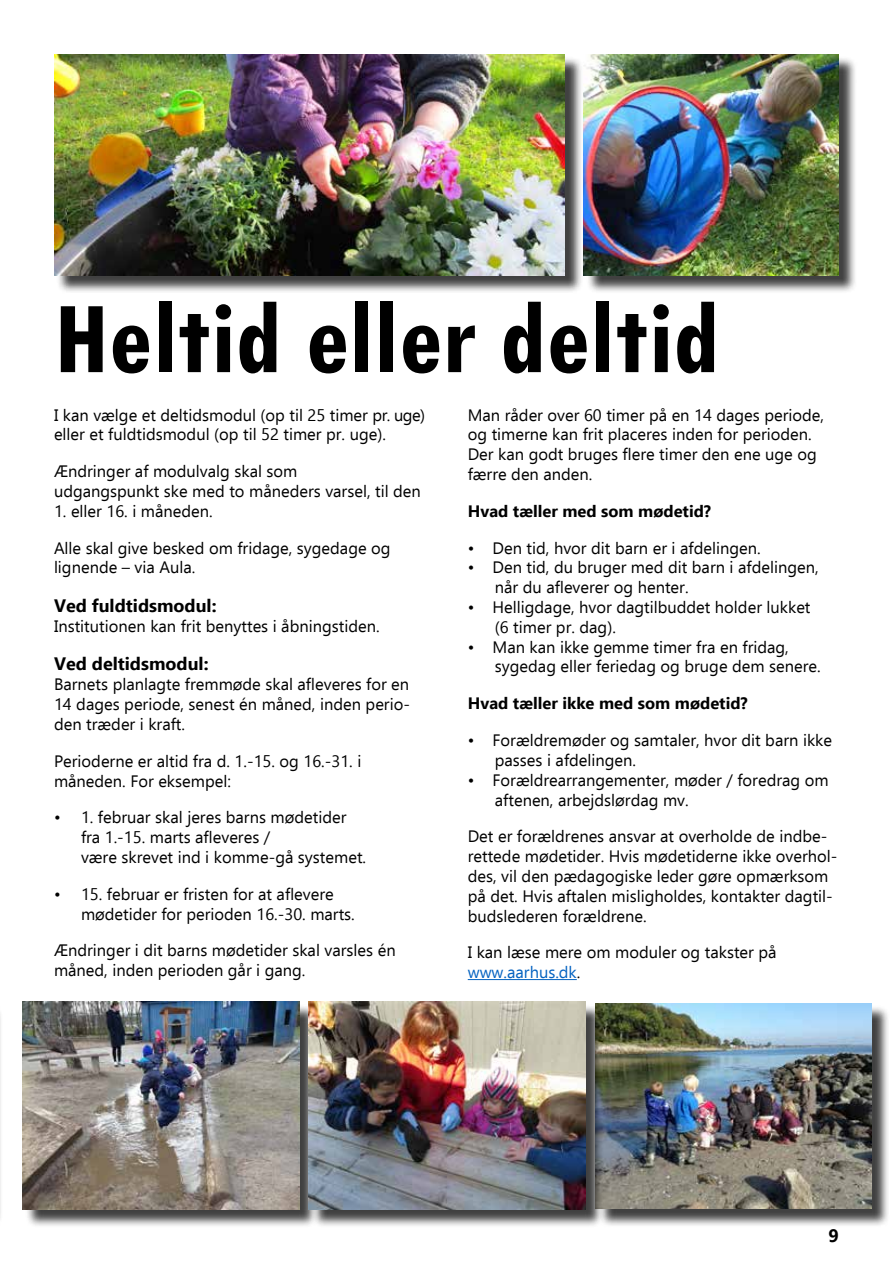
<style>
.page{position:relative;width:893px;height:1263px;background:#fff}
.page>*{position:absolute;margin:0;border:0;box-sizing:border-box;transform-origin:0 0}
.t1{font:700 condensed 108px "Tw Cen";color:#000}
.t2{font:700 18px "Ebrima";color:#000}
.t3{font:700 18px "Segoe UI";color:#000}
.t4{font:16.5px/19.8px "Ebrima";color:#000}
.t5{font:700 16.5px "Ebrima";color:#000}
.s1{color:#0563c1}
</style>
<div class="page">
<hr style="left:468px;top:979px;width:109px;height:1px;background:#0563c1">
<div style="left:25px;top:1004px;width:293px;height:223px;background:#000;opacity:.75"></div>
<img style="left:23px;top:1002px;width:276px;height:207px">
<div style="left:56px;top:56px;width:527px;height:238px;background:#000;opacity:.75"></div>
<img style="left:54px;top:54px;width:510px;height:221px">
<div style="left:586px;top:56px;width:272px;height:238px;background:#000;opacity:.75"></div>
<img style="left:584px;top:54px;width:255px;height:221px">
<div style="left:598px;top:1005px;width:292px;height:223px;background:#000;opacity:.75"></div>
<img style="left:596px;top:1003px;width:275px;height:206px">
<div style="left:311px;top:1004px;width:293px;height:223px;background:#000;opacity:.75"></div>
<img style="left:309px;top:1002px;width:276px;height:207px">
<hr style="left:0;top:1004px;width:3px;height:223px;background:#f9f9f9">
<h1 class="t1" style="left:54px;top:273px;width:666px">Heltid eller deltid</h1>
<p class="t4" style="left:54px;top:404px;width:373px">I kan vælge et deltidsmodul (op til 25 timer pr. uge) eller et fuldtidsmodul (op til 52 timer pr. uge).</p>
<p class="t4" style="left:54px;top:461px;width:368px">Ændringer af modulvalg skal som<br>udgangspunkt ske med to måneders varsel, til den</p>
<p class="t4" style="left:54px;top:500px;width:160px">1. eller 16. i måneden.</p>
<p class="t4" style="left:54px;top:537px;width:338px">Alle skal give besked om fridage, sygedage og lignende – via Aula.</p>
<p class="t2" style="left:54px;top:591px;width:164px">Ved fuldtidsmodul:</p>
<p class="t4" style="left:54px;top:615px;width:327px">Institutionen kan frit benyttes i åbningstiden.</p>
<p class="t2" style="left:54px;top:650px;width:156px">Ved deltidsmodul:</p>
<p class="t4" style="left:54px;top:674px;width:357px;text-align:justify">Barnets planlagte fremmøde skal afleveres for en 14 dages periode, senest én måned, inden perio&shy;den træder i kraft.</p>
<p class="t4" style="left:54px;top:750px;width:309px">Perioderne er altid fra d. 1.-15. og 16.-31. i måneden. For eksempel:</p>
<p class="t4" style="left:81px;top:807px;width:287px;text-indent:-27px">• 1. februar skal jeres barns mødetider fra 1.-15. marts afleveres /<br>være skrevet ind i komme-gå systemet.</p>
<p class="t4" style="left:81px;top:883px;width:275px;text-indent:-27px">• 15. februar er fristen for at aflevere mødetider for perioden 16.-30. marts.</p>
<p class="t4" style="left:54px;top:940px;width:343px">Ændringer i dit barns mødetider skal varsles én måned, inden perioden går i gang.</p>
<p class="t4" style="left:468px;top:404px;width:358px">Man råder over 60 timer på en 14 dages periode, og timerne kan frit placeres inden for perioden.<br>Der kan godt bruges flere timer den ene uge og færre den anden.</p>
<p class="t5" style="left:468px;top:498px;width:245px">Hvad tæller med som mødetid?</p>
<p class="t4" style="left:468px;top:537px;width:294px">• Den tid, hvor dit barn er i afdelingen.</p>
<p class="t4" style="left:495px;top:557px;width:325px;text-indent:-27px">• Den tid, du bruger med dit barn i afdelingen, når du afleverer og henter.</p>
<p class="t4" style="left:495px;top:597px;width:317px;text-indent:-27px">• Helligdage, hvor dagtilbuddet holder lukket (6 timer pr. dag).</p>
<p class="t4" style="left:495px;top:636px;width:327px;text-indent:-27px">• Man kan ikke gemme timer fra en fridag, sygedag eller feriedag og bruge dem senere.</p>
<p class="t5" style="left:468px;top:690px;width:282px">Hvad tæller ikke med som mødetid?</p>
<p class="t4" style="left:495px;top:730px;width:339px;text-indent:-27px">• Forældremøder og samtaler, hvor dit barn ikke passes i afdelingen.</p>
<p class="t4" style="left:495px;top:769px;width:335px;text-indent:-27px">• Forældrearrangementer, møder / foredrag om aftenen, arbejdslørdag mv.</p>
<p class="t4" style="left:468px;top:826px;width:371px">Det er forældrenes ansvar at overholde de indbe&shy;rettede mødetider. Hvis mødetiderne ikke overhol&shy;des, vil den pædagogiske leder gøre opmærksom på det. Hvis aftalen misligholdes, kontakter dagtil&shy;budslederen forældrene.</p>
<p class="t4" style="left:468px;top:942px;width:310px">I kan læse mere om moduler og takster på <span class="s1">www.aarhus.dk</span>.</p>
<p class="t3" style="left:829px;top:1219px;width:12px">9</p>
</div>
